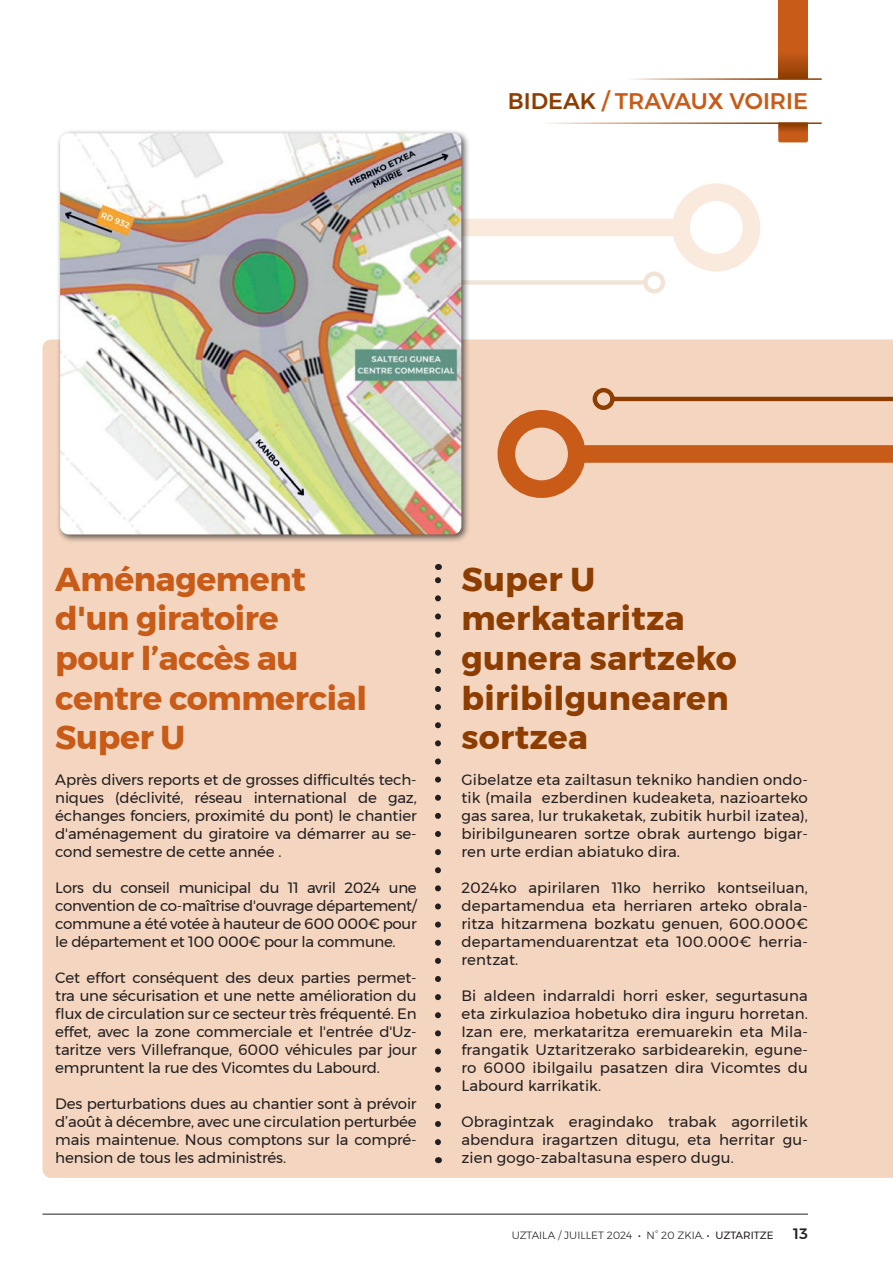
<style>
.page{position:relative;width:893px;height:1263px;background:#fff}
.page>*{position:absolute;margin:0;border:0;box-sizing:border-box;transform-origin:0 0}
.t1{font:700 33px "Montserrat";letter-spacing:-.01em;color:#c85b18}
.t2{font:700 33px "Montserrat";letter-spacing:.01em;color:#8d3d00}
.t3{font:500 22.5px "Montserrat";color:#c85b18}
.t4{font:15px/18px "Montserrat";letter-spacing:-.01em;color:#231f20;text-align:justify}
.t5{font:500 15px "Montserrat";color:#231f20}
.t6{font:300 10.5px "Montserrat";color:#231f20}
.s1{color:#8d3d00}
.s2{font-weight:400}
</style>
<div class="page">
<hr style="left:43px;top:1214px;width:765px;height:1px;background:#231f20">
<svg style="left:778px;top:0;width:30px;height:78px;background:#bd5514"></svg>
<svg style="left:778px;top:124px;width:30px;height:18px"></svg>
<div style="left:43px;top:339px;width:850px;height:839px;background:#f4d6c0"></div>
<hr style="left:612px;top:397px;width:281px;height:4px;background:#8d3d00">
<div style="left:593px;top:388px;width:22px;height:22px;border:4px solid #8d3d00;border-radius:50%"></div>
<div style="left:577px;top:445px;width:316px;height:18px;background:#c85b18"></div>
<div style="left:497px;top:410px;width:88px;height:88px;border:18px solid #c85b18;border-radius:50%"></div>
<div style="left:245px;top:280px;width:400px;height:5px;background:#f1e4d7"></div>
<div style="left:643px;top:271px;width:22px;height:22px;border:4px solid #f1e4d7;border-radius:50%"></div>
<div style="left:245px;top:219px;width:436px;height:17px;background:#f9eadd"></div>
<div style="left:672px;top:183px;width:88px;height:88px;border:18px solid #f9eadd;border-radius:50%"></div>
<svg style="left:435px;top:576px;width:6px;height:566px;background:#bea696"></svg>
<div style="left:56px;top:129px;width:414px;height:414px;background:#231f20;opacity:.75"></div>
<img style="left:60px;top:133px;width:401px;height:401px">
<p class="t3" style="left:508px;top:83px;width:301px"><span class="s1">BIDEAK</span> / TRAVAUX VOIRIE</p>
<p class="t1" style="left:55px;top:552px;width:252px">Aménagement</p>
<p class="t1" style="left:55px;top:592px;width:225px">d'un giratoire</p>
<p class="t1" style="left:55px;top:632px;width:245px">pour l’accès au</p>
<p class="t1" style="left:55px;top:671px;width:313px">centre commercial</p>
<p class="t1" style="left:55px;top:711px;width:132px">Super U</p>
<p class="t4" style="left:55px;top:771px;width:363px">Après divers reports et de grosses difficultés tech&shy;niques (déclivité, réseau international de gaz, échanges fonciers, proximité du pont) le chantier d'aménagement du giratoire va démarrer au se&shy;cond semestre de cette année .</p>
<p class="t4" style="left:55px;top:879px;width:363px">Lors du conseil municipal du 11 avril 2024 une convention de co-maîtrise d'ouvrage département/ commune a été votée à hauteur de 600 000€ pour le département et 100 000€ pour la commune.</p>
<p class="t4" style="left:55px;top:969px;width:363px">Cet effort conséquent des deux parties permet&shy;tra une sécurisation et une nette amélioration du flux de circulation sur ce secteur très fréquenté. En effet, avec la zone commerciale et l'entrée d'Uz&shy;taritze vers Villefranque, 6000 véhicules par jour empruntent la rue des Vicomtes du Labourd.</p>
<p class="t4" style="left:55px;top:1095px;width:363px">Des perturbations dues au chantier sont à prévoir d’août à décembre, avec une circulation perturbée mais maintenue. Nous comptons sur la compré&shy;hension de tous les administrés.</p>
<p class="t2" style="left:461px;top:552px;width:135px">Super U</p>
<p class="t2" style="left:461px;top:592px;width:225px">merkataritza</p>
<p class="t2" style="left:461px;top:632px;width:277px">gunera sartzeko</p>
<p class="t2" style="left:461px;top:671px;width:269px">biribilgunearen</p>
<p class="t2" style="left:461px;top:711px;width:128px">sortzea</p>
<p class="t4" style="left:461px;top:771px;width:348px">Gibelatze eta zailtasun tekniko handien ondo&shy;tik (maila ezberdinen kudeaketa, nazioarteko gas sarea, lur trukaketak, zubitik hurbil izatea), biribilgunearen sortze obrak aurtengo bigar&shy;ren urte erdian abiatuko dira.</p>
<p class="t4" style="left:461px;top:879px;width:348px">2024ko apirilaren 11ko herriko kontseiluan, departamendua eta herriaren arteko obrala&shy;ritza hitzarmena bozkatu genuen, 600.000€ departamenduarentzat eta 100.000€ herria&shy;rentzat.</p>
<p class="t4" style="left:461px;top:987px;width:348px">Bi aldeen indarraldi horri esker, segurtasuna eta zirkulazioa hobetuko dira inguru horretan.<br>Izan ere, merkataritza eremuarekin eta Mila&shy;frangatik Uztaritzerako sarbidearekin, egune&shy;ro 6000 ibilgailu pasatzen dira Vicomtes du Labourd karrikatik.</p>
<p class="t4" style="left:461px;top:1113px;width:348px">Obragintzak eragindako trabak agorriletik abendura iragartzen ditugu, eta herritar gu&shy;zien gogo-zabaltasuna espero dugu.</p>
<p class="t6" style="left:512px;top:1227px;width:263px">UZTAILA / JUILLET 2024 <span class="s2">•</span> N° 20 ZKIA. <span class="s2">• UZTARITZE</span></p>
<p class="t5" style="left:793px;top:1222px;width:16px">13</p>
</div>
